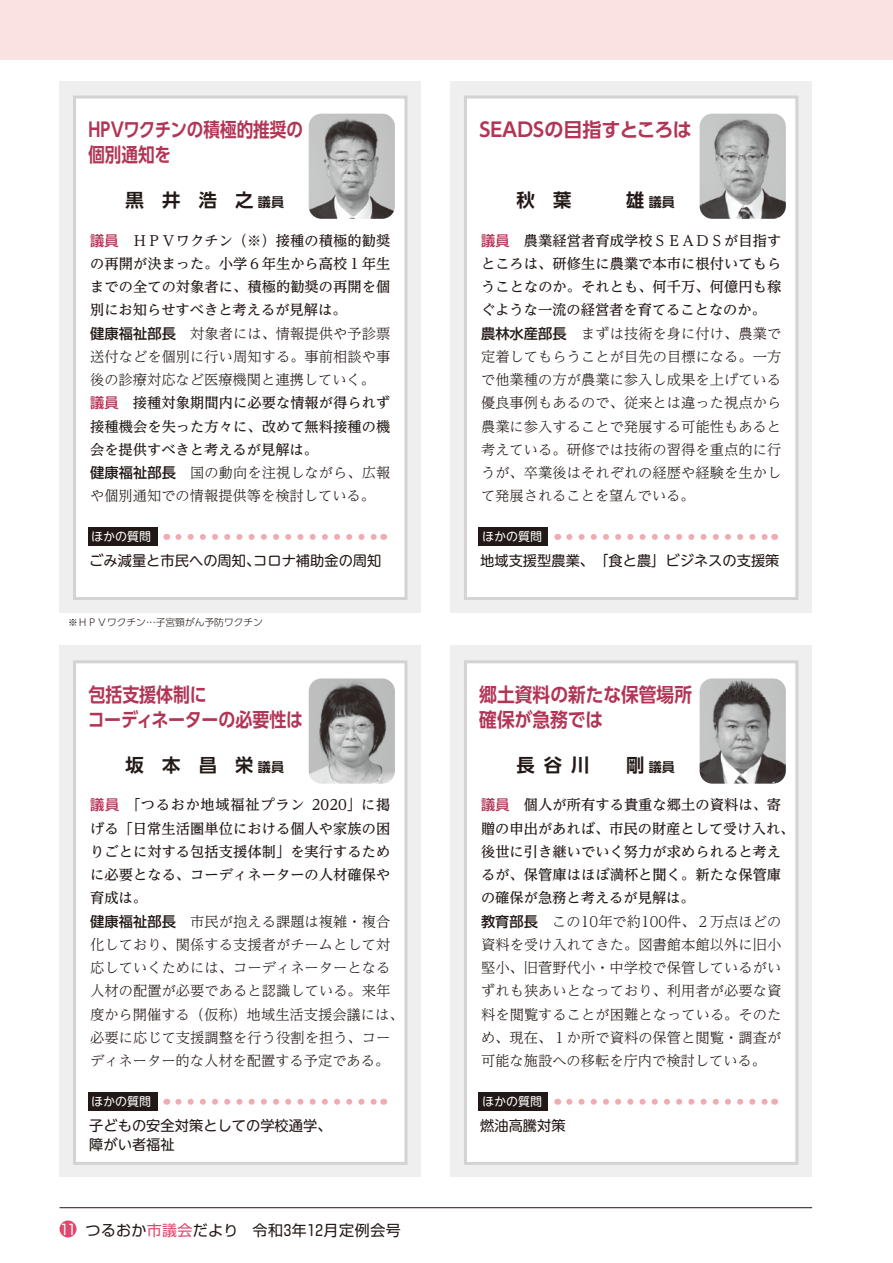
<style>
.page{position:relative;width:893px;height:1263px;background:#fff}
.page>*{position:absolute;margin:0;border:0;box-sizing:border-box;transform-origin:0 0}
.t1{font:700 19.5px/25.5px "UD Shin Go Pro De";letter-spacing:-.005em;color:#b23555;scale:.87 1}
.t2{font:700 19.5px/25.5px "UD Shin Go Pro De";letter-spacing:-.005em;color:#b23555;scale:.91 1}
.t3{font:700 19.5px/25.5px "UD Shin Go Pro De";letter-spacing:-.005em;color:#b23555;scale:.85 1}
.t4{font:700 19.5px "UD Shin Go Pro De";letter-spacing:-.09em;color:#b23555}
.t5{font:700 18.3px "UD Shin Go Pro De";color:#221815}
.t6{font:15px "Shin Go Pr 6";letter-spacing:.02em;color:#221815}
.t7{font:300 14.25px/23.2px "UD Reimin Pro";letter-spacing:.005em;color:#221815}
.t8{font:500 14.25px/23.2px "UD Reimin Pro";letter-spacing:.005em;color:#221815}
.t9{font:14.25px/19.5px "UD Shin M Go Pro";color:#221815}
.t10{font:12px "UD Shin M Go Pro";color:#fff}
.t11{font:300 9.75px "UD Shin Go Pro";color:#221815}
.s1{font-size:13.05px}
.s2{font-family:"Shin Go Pr 6";color:#b23555}
.s3{font-family:"Shin Go Pr 6"}
.s4{font-weight:300}
.s5{font-family:"Shin Go Pr 6";font-weight:500;color:#b23555}
.s6{font-weight:500}
.s7{font-family:"Shin Go Pr 6";font-weight:500}
.s8{font-size:14.25px;color:#fff}
.s9{color:#e1476c}
</style>
<div class="page">
<div style="left:0;top:0;width:893px;height:60px;background:#fae1e2"></div>
<hr style="left:60px;top:1207px;width:752px;height:1px;background:#221815">
<div style="left:60px;top:1220px;width:17px;height:17px;background:#e1476c;border-radius:50%"></div>
<div style="left:60px;top:646px;width:361px;height:531px;background:#efefef"></div>
<div style="left:73px;top:660px;width:334px;height:505px;background:#fff;border:3px solid #d3d3d4"></div>
<div style="left:88px;top:1092px;width:69px;height:19px;background:#221815"></div>
<svg style="left:178px;top:1099px;width:199px;height:6px"></svg>
<div style="left:450px;top:646px;width:362px;height:531px;background:#efefef"></div>
<div style="left:464px;top:660px;width:334px;height:505px;background:#fff;border:3px solid #d3d3d4"></div>
<div style="left:479px;top:1092px;width:69px;height:19px;background:#221815"></div>
<svg style="left:569px;top:1099px;width:199px;height:6px"></svg>
<div style="left:60px;top:81px;width:361px;height:531px;background:#efefef"></div>
<div style="left:73px;top:95px;width:334px;height:505px;background:#fff;border:3px solid #d3d3d4"></div>
<div style="left:88px;top:527px;width:69px;height:19px;background:#221815"></div>
<svg style="left:178px;top:534px;width:199px;height:6px"></svg>
<div style="left:450px;top:81px;width:362px;height:531px;background:#efefef"></div>
<div style="left:464px;top:95px;width:334px;height:505px;background:#fff;border:3px solid #d3d3d4"></div>
<div style="left:479px;top:527px;width:69px;height:19px;background:#221815"></div>
<svg style="left:569px;top:534px;width:199px;height:6px"></svg>
<img style="left:700px;top:114px;width:86px;height:105px">
<img style="left:700px;top:678px;width:86px;height:106px">
<img style="left:309px;top:678px;width:86px;height:106px">
<img style="left:309px;top:114px;width:86px;height:105px">
<h1 class="t3" style="left:86px;top:116px;width:257px">ＨＰＶワクチンの積極的推奨の個別通知を</h1>
<p class="t5" style="left:125px;top:185px;width:160px">黒　井　浩　之 <span class="s1">議員</span></p>
<p class="t8" style="left:90px;top:228px;width:302px"><span class="s2">議員　</span>ＨＰＶワクチン（※）接種の積極的勧奨の再開が決まった。小学６年生から高校１年生までの全ての対象者に、積極的勧奨の再開を個別にお知らせすべきと考えるが見解は。<br><span class="s3">健康福祉部長　</span><span class="s4">対象者には、情報提供や予診票送付などを個別に行い周知する。事前相談や事後の診療対応など医療機関と連携していく。</span><span class="s2">議員　</span>接種対象期間内に必要な情報が得られず接種機会を失った方々に、改めて無料接種の機会を提供すべきと考えるが見解は。<br><span class="s3">健康福祉部長　</span><span class="s4">国の動向を注視しながら、広報や個別通知での情報提供等を検討している。</span></p>
<p class="t10" style="left:91px;top:527px;width:61px">ほかの質問</p>
<p class="t9" style="left:89px;top:550px;width:294px">ごみ減量と市民への周知、コロナ補助金の周知</p>
<p class="t11" style="left:68px;top:614px;width:196px">※ＨＰＶワクチン…子宮頸がん予防ワクチン</p>
<h1 class="t1" style="left:88px;top:681px;width:249px">包括支援体制に<br>コーディネーターの必要性は</h1>
<p class="t5" style="left:125px;top:750px;width:160px">坂　本　昌　栄 <span class="s1">議員</span></p>
<p class="t7" style="left:90px;top:793px;width:315px"><span class="s5">議員　</span><span class="s6">「つるおか地域福祉プラン 2020」に掲げる「日常生活圏単位における個人や家族の困りごとに対する包括支援体制」を実行するために必要となる、コーディネーターの人材確保や育成は。<br></span><span class="s7">健康福祉部長　</span>市民が抱える課題は複雑・複合化しており、関係する支援者がチームとして対応していくためには、コーディネーターとなる人材の配置が必要であると認識している。来年度から開催する（仮称）地域生活支援会議には、必要に応じて支援調整を行う役割を担う、コーディネーター的な人材を配置する予定である。</p>
<p class="t10" style="left:91px;top:1092px;width:61px">ほかの質問</p>
<p class="t9" style="left:89px;top:1114px;width:244px">子どもの安全対策としての学校通学、障がい者福祉</p>
<p class="t6" style="left:61px;top:1218px;width:342px"><span class="s8">11</span> つるおか<span class="s9">市議会</span>だより 令和3年12月定例会号</p>
<h1 class="t4" style="left:475px;top:114px;width:218px">ＳＥＡＤＳの目指すところは</h1>
<p class="t5" style="left:516px;top:185px;width:160px">秋　葉　　　雄 <span class="s1">議員</span></p>
<p class="t7" style="left:481px;top:228px;width:302px"><span class="s5">議員　</span><span class="s6">農業経営者育成学校ＳＥＡＤＳが目指すところは、研修生に農業で本市に根付いてもらうことなのか。それとも、何千万、何億円も稼ぐような一流の経営者を育てることなのか。</span><span class="s7">農林水産部長　</span>まずは技術を身に付け、農業で定着してもらうことが目先の目標になる。一方で他業種の方が農業に参入し成果を上げている優良事例もあるので、従来とは違った視点から農業に参入することで発展する可能性もあると考えている。研修では技術の習得を重点的に行うが、卒業後はそれぞれの経歴や経験を生かして発展されることを望んでいる。</p>
<p class="t10" style="left:482px;top:527px;width:61px">ほかの質問</p>
<p class="t9" style="left:480px;top:550px;width:301px">地域支援型農業、「食と農」ビジネスの支援策</p>
<h1 class="t2" style="left:479px;top:681px;width:235px">郷土資料の新たな保管場所確保が急務では</h1>
<p class="t5" style="left:516px;top:750px;width:160px">長谷川　　剛 <span class="s1">議員</span></p>
<p class="t7" style="left:481px;top:793px;width:315px"><span class="s5">議員　</span><span class="s6">個人が所有する貴重な郷土の資料は、寄贈の申出があれば、市民の財産として受け入れ、後世に引き継いでいく努力が求められると考えるが、保管庫はほぼ満杯と聞く。新たな保管庫の確保が急務と考えるが見解は。<br></span><span class="s7">教育部長　</span>この10年で約100件、２万点ほどの資料を受け入れてきた。図書館本館以外に旧小堅小、旧菅野代小・中学校で保管しているがいずれも狭あいとなっており、利用者が必要な資料を閲覧することが困難となっている。そのため、現在、１か所で資料の保管と閲覧・調査が可能な施設への移転を庁内で検討している。</p>
<p class="t10" style="left:482px;top:1092px;width:61px">ほかの質問</p>
<p class="t9" style="left:480px;top:1114px;width:87px">燃油高騰対策</p>
</div>
